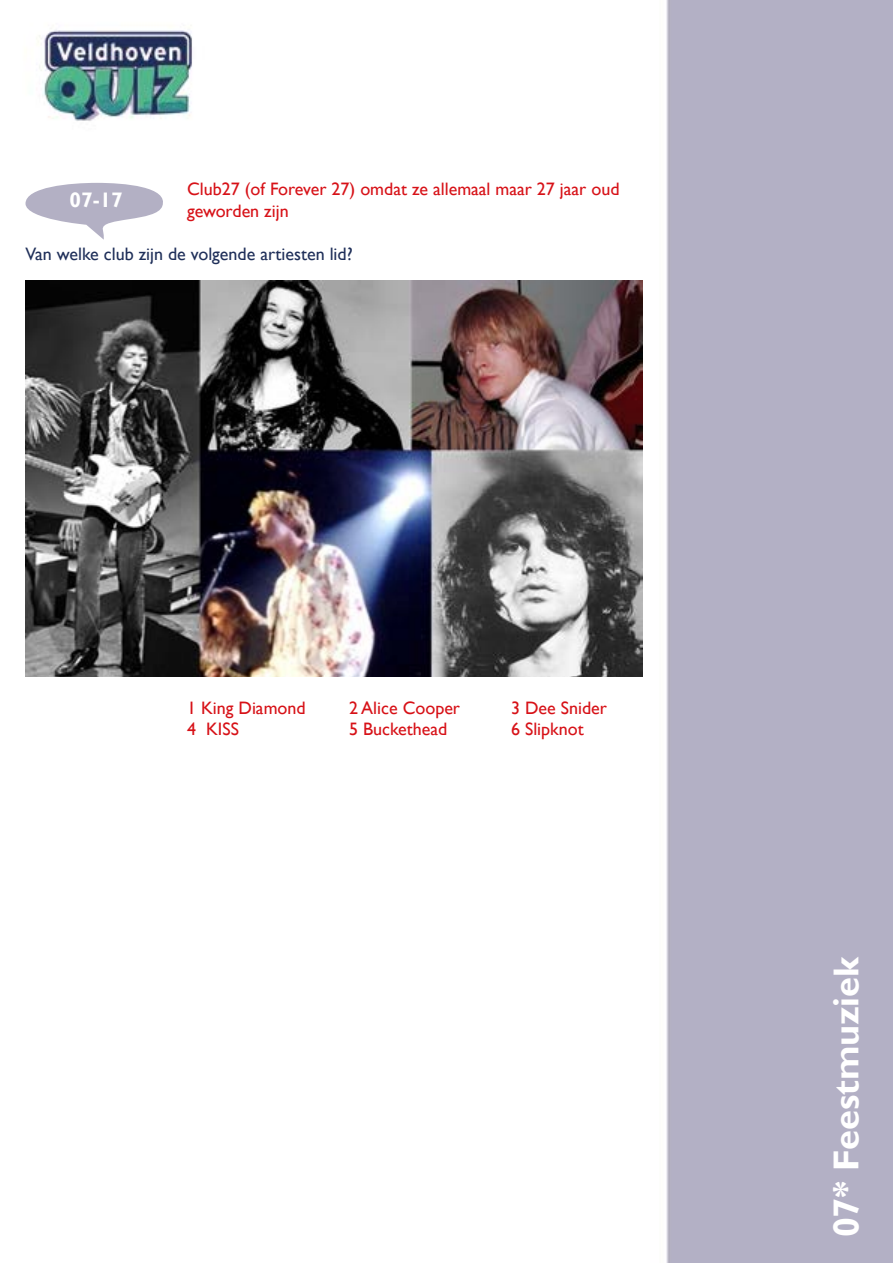
<style>
.page{position:relative;width:893px;height:1263px;background:#fff}
.page>*{position:absolute;margin:0;border:0;box-sizing:border-box;transform-origin:0 0}
.t1{font:700 36px "Gill Sans";color:#fff}
.t2{font:700 21px "Gill Sans";color:#fff}
.t3{font:18px/21.6px "Gill Sans";color:#d71117}
.t4{font:18px "Gill Sans";color:#1f2f59}
</style>
<div class="page">
<img style="left:25px;top:0;width:868px;height:1263px">
<svg style="left:26px;top:183px;width:143px;height:57px"></svg>
<img style="left:26px;top:281px;width:616px;height:395px">
<p class="t2" style="left:69px;top:187px;width:55px">07-17</p>
<p class="t3" style="left:187px;top:179px;width:434px">Club27 (of Forever 27) omdat ze allemaal maar 27 jaar oud geworden zijn</p>
<p class="t4" style="left:26px;top:244px;width:329px">Van welke club zijn de volgende artiesten lid?</p>
<p class="t3" style="left:187px;top:697px;width:120px">1 King Diamond</p>
<p class="t3" style="left:349px;top:697px;width:112px">2 Alice Cooper</p>
<p class="t3" style="left:511px;top:697px;width:97px">3 Dee Snider</p>
<p class="t3" style="left:187px;top:719px;width:53px">4 KISS</p>
<p class="t3" style="left:349px;top:719px;width:100px">5 Buckethead</p>
<p class="t3" style="left:511px;top:719px;width:74px">6 Slipknot</p>
<h1 class="t1" style="left:824px;top:1237px;width:282px;rotate:-90deg">07* Feestmuziek</h1>
</div>
